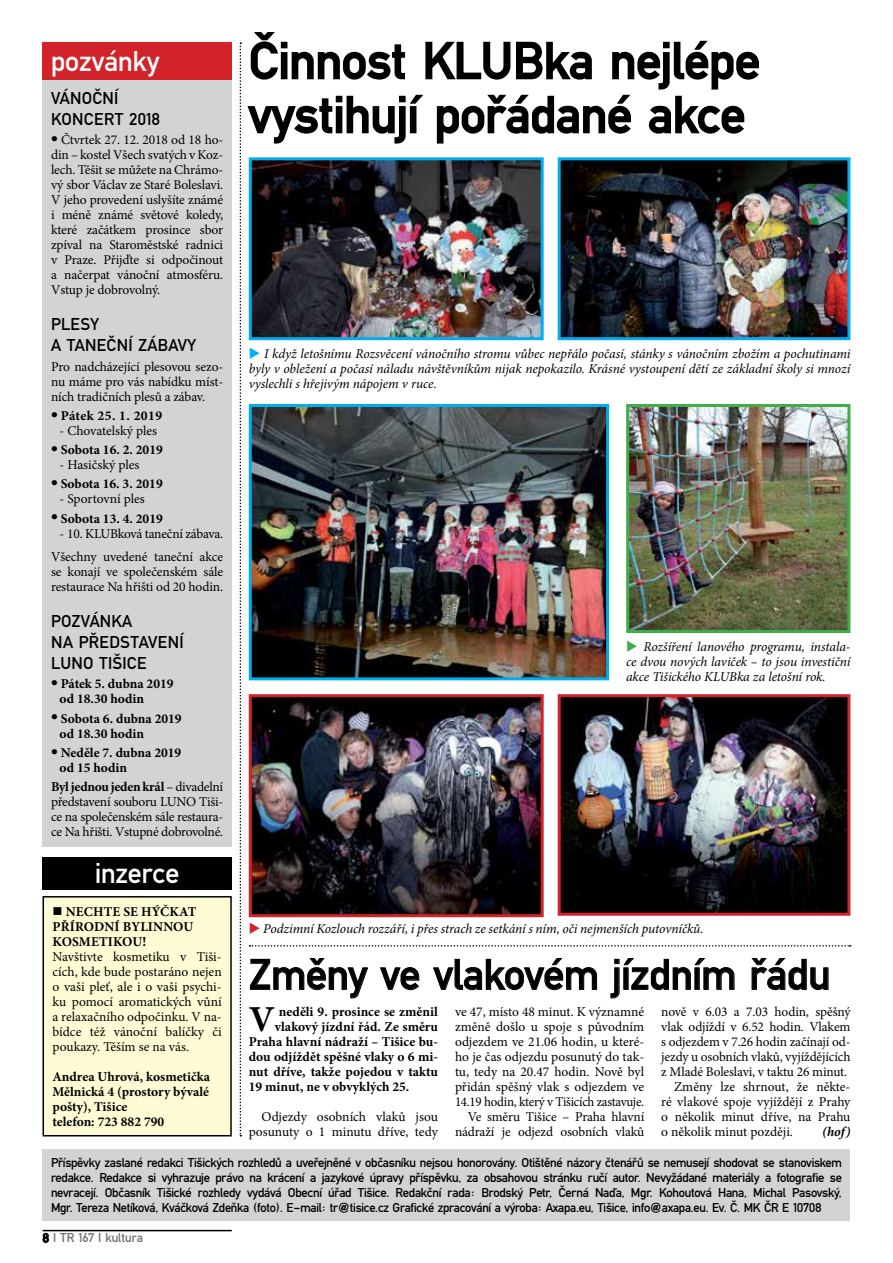
<style>
.page{position:relative;width:893px;height:1263px;background:#fff}
.page>*{position:absolute;margin:0;border:0;box-sizing:border-box;transform-origin:0 0}
.t1{font:54px/54px "Fette Mit DOT";color:#000}
.t2{font:45px "Fette Mit DOT";color:#000}
.t3{font:700 36.6px "Minion Pro";color:#000}
.t4{font:30px "Fette Mit DOT";color:#fff}
.t5{font:18px/21px "Fette Mit DOT";letter-spacing:.015em;color:#000}
.t6{font:13.5px/15px "Minion Pro";letter-spacing:-.01em;color:#000;text-align:justify}
.t7{font:13.5px/15px "Fette Mit DOT";letter-spacing:-.02em;color:#000;text-align:justify}
.t8{font:700 13.5px/15px "Minion Pro";color:#000}
.t9{font:italic 13.5px/15px "Minion Pro";letter-spacing:-.01em;color:#000;text-align:justify}
.t10{font:13.5px "Fette Mit DOT";color:#6d6e71}
.t11{font:700 13.5px "Minion Pro";letter-spacing:.03em;color:#000}
.t12{font:italic 700 13.5px "Minion Pro";color:#000}
.s1{font-weight:700}
.s2{color:#00aeef}
.s3{color:#41ad49}
.s4{color:#d2232a}
.s5{color:#000}
</style>
<div class="page">
<div style="left:43px;top:63px;width:189px;height:783px;background:#d1d3d4"></div>
<hr style="left:43px;top:1230px;width:189px;height:1px;background:#000">
<svg style="left:42px;top:1233px;width:7px;height:10px"></svg>
<div style="left:43px;top:1149px;width:807px;height:71px;background:#d1d3d4"></div>
<div style="left:43px;top:897px;width:188px;height:239px;background:#fffcd5"></div>
<div style="left:43px;top:896px;width:189px;height:240px;border:2px solid #000"></div>
<div style="left:43px;top:857px;width:189px;height:33px;background:#000"></div>
<div style="left:43px;top:43px;width:189px;height:37px;background:#d2232a"></div>
<img style="left:240px;top:32px;width:611px;height:1104px">
<h3 class="t4" style="left:51px;top:45px;width:110px">pozvánky</h3>
<h3 class="t5" style="left:51px;top:88px;width:111px">VÁNOČNÍ<br>KONCERT 2018</h3>
<p class="t6" style="left:51px;top:132px;width:174px">● Čtvrtek 27. 12. 2018 od 18 ho&shy;din – kostel Všech svatých v Koz&shy;lech. Těšit se můžete na Chrámo&shy;vý sbor Václav ze Staré Boleslavi.<br>V jeho provedení uslyšíte známé i méně známé světové koledy, které začátkem prosince sbor zpíval na Staroměstské radnici v Praze. Přijďte si odpočinout a načerpat vánoční atmosféru.<br>Vstup je dobrovolný.</p>
<h3 class="t5" style="left:51px;top:314px;width:146px">PLESY<br>A TANEČNÍ ZÁBAVY</h3>
<p class="t6" style="left:51px;top:359px;width:174px">Pro nadcházející plesovou sezo&shy;nu máme pro vás nabídku míst&shy;ních tradičních plesů a zábav.</p>
<p class="t11" style="left:51px;top:406px;width:113px">● Pátek 25. 1. 2019</p>
<p class="t6" style="left:60px;top:423px;width:99px">- Chovatelský ples</p>
<p class="t8" style="left:51px;top:442px;width:113px">● Sobota 16. 2. 2019</p>
<p class="t6" style="left:60px;top:457px;width:81px">- Hasičský ples</p>
<p class="t8" style="left:51px;top:476px;width:113px">● Sobota 16. 3. 2019</p>
<p class="t6" style="left:60px;top:492px;width:87px">- Sportovní ples</p>
<p class="t8" style="left:51px;top:511px;width:113px">● Sobota 13. 4. 2019</p>
<p class="t6" style="left:51px;top:521px;width:174px;line-height:23.5px;text-align:right">- 10. KLUBková taneční zábava.<br>Všechny uvedené taneční akce</p>
<p class="t6" style="left:51px;top:564px;width:174px">se konají ve společenském sále restaurace Na hřišti od 20 hodin.</p>
<h3 class="t5" style="left:51px;top:611px;width:134px">POZVÁNKA<br>NA PŘEDSTAVENÍ<br>LUNO TIŠICE</h3>
<p class="t8" style="left:60px;top:676px;width:116px;text-indent:-9px">● Pátek 5. dubna 2019 od 18.30 hodin</p>
<p class="t8" style="left:60px;top:711px;width:124px;text-indent:-9px">● Sobota 6. dubna 2019 od 18.30 hodin</p>
<p class="t8" style="left:60px;top:745px;width:123px;text-indent:-9px">● Neděle 7. dubna 2019 od 15 hodin</p>
<p class="t6" style="left:51px;top:779px;width:174px"><span class="s1">Byl jednou jeden král</span> – divadelní představení souboru LUNO Tiši&shy;ce na společenském sále restaura&shy;ce Na hřišti. Vstupné dobrovolné.</p>
<h3 class="t4" style="left:95px;top:857px;width:86px">inzerce</h3>
<p class="t8" style="left:53px;top:904px;width:145px">■ NECHTE SE HÝČKAT<br>PŘÍRODNÍ BYLINNOU<br>KOSMETIKOU!</p>
<p class="t6" style="left:53px;top:950px;width:171px">Navštivte kosmetiku v Tiši&shy;cích, kde bude postaráno nejen o vaši pleť, ale i o vaši psychi&shy;ku pomocí aromatických vůní a relaxačního odpočinku. V na&shy;bídce též vánoční balíčky či poukazy. Těším se na vás.</p>
<p class="t8" style="left:53px;top:1069px;width:159px">Andrea Uhrová, kosmetička<br>Mělnická 4 (prostory bývalé pošty), Tišice<br>telefon: 723 882 790</p>
<h1 class="t1" style="left:249px;top:34px;width:513px">Činnost KLUBka nejlépe vystihují pořádané akce</h1>
<p class="t9" style="left:249px;top:346px;width:603px"><span class="s2">◆</span> I když letošnímu Rozsvěcení vánočního stromu vůbec nepřálo počasí, stánky s vánočním zbožím a pochutinami byly v obležení a počasí náladu návštěvníkům nijak nepokazilo. Krásné vystoupení dětí ze základní školy si mnozí vyslechli s hřejivým nápojem v ruce.</p>
<p class="t9" style="left:626px;top:639px;width:226px"><span class="s3">◆</span> Rozšíření lanového programu, instala&shy;ce dvou nových laviček – to jsou investiční akce Tišického KLUBka za letošní rok.</p>
<p class="t9" style="left:249px;top:921px;width:456px"><span class="s4">◆</span> Podzimní Kozlouch rozzáří, i přes strach ze setkání s ním, oči nejmenších putovníčků.</p>
<h2 class="t2" style="left:249px;top:950px;width:583px">Změny ve vlakovém jízdním řádu</h2>
<h3 class="t3" style="left:249px;top:993px;width:28px">V</h3>
<p class="t8" style="left:279px;top:1004px;width:161px">neděli 9. prosince se změnil</p>
<p class="t8" style="left:275px;top:1019px;width:165px">vlakový jízdní řád. Ze směru</p>
<p class="t8" style="left:249px;top:1034px;width:191px">Praha hlavní nádraží – Tišice bu-</p>
<p class="t8" style="left:249px;top:1049px;width:191px">dou odjíždět spěšné vlaky o 6 mi-</p>
<p class="t8" style="left:249px;top:1064px;width:191px">nut dříve, takže pojedou v taktu</p>
<p class="t8" style="left:249px;top:1079px;width:162px">19 minut, ne v obvyklých 25.</p>
<p class="t6" style="left:249px;top:1109px;width:191px;text-align:right">Odjezdy osobních vlaků jsou posunuty o 1 minutu dříve, tedy</p>
<p class="t6" style="left:455px;top:1004px;width:191px;text-align:right">ve 47, místo 48 minut. K významné změně došlo u spoje s původním odjezdem ve 21.06 hodin, u které&shy;ho je čas odjezdu posunutý do tak&shy;tu, tedy na 20.47 hodin. Nově byl přidán spěšný vlak s odjezdem ve<br>14.19 hodin, který v Tišicích zastavuje.<br>Ve směru Tišice – Praha hlavní nádraží je odjezd osobních vlaků</p>
<p class="t6" style="left:661px;top:1004px;width:191px">nově v 6.03 a 7.03 hodin, spěšný</p>
<p class="t6" style="left:661px;top:1019px;width:191px">vlak odjíždí v 6.52 hodin. Vlakem</p>
<p class="t6" style="left:661px;top:1034px;width:191px">s odjezdem v 7.26 hodin začínají od-</p>
<p class="t6" style="left:661px;top:1049px;width:191px">jezdy u osobních vlaků, vyjíždějících</p>
<p class="t6" style="left:661px;top:1064px;width:187px">z Mladé Boleslavi, v taktu 26 minut.</p>
<p class="t6" style="left:674px;top:1079px;width:178px">Změny lze shrnout, že někte-</p>
<p class="t6" style="left:661px;top:1094px;width:191px">ré vlakové spoje vyjíždějí z Prahy</p>
<p class="t6" style="left:661px;top:1109px;width:191px">o několik minut dříve, na Prahu</p>
<p class="t6" style="left:661px;top:1124px;width:133px">o několik minut později.</p>
<p class="t12" style="left:822px;top:1122px;width:30px">(hof)</p>
<p class="t7" style="left:51px;top:1155px;width:792px">Příspěvky zaslané redakci Tišických rozhledů a uveřejněné v občasníku nejsou honorovány. Otištěné názory čtenářů se nemusejí shodovat se stanoviskem redakce. Redakce si vyhrazuje právo na krácení a jazykové úpravy příspěvku, za obsahovou stránku ručí autor. Nevyžádané materiály a fotografie se nevracejí. Občasník Tišické rozhledy vydává Obecní úřad Tišice. Redakční rada: Brodský Petr, Černá Naďa, Mgr. Kohoutová Hana, Michal Pasovský, Mgr. Tereza Netíková, Kváčková Zdeňka (foto). E–mail: tr@tisice.cz Grafické zpracování a výroba: Axapa.eu, Tišice, info@axapa.eu. Ev. Č. MK ČR E 10708</p>
<p class="t10" style="left:43px;top:1230px;width:102px"><span class="s5">8</span> I TR 167 I kultura</p>
</div>
